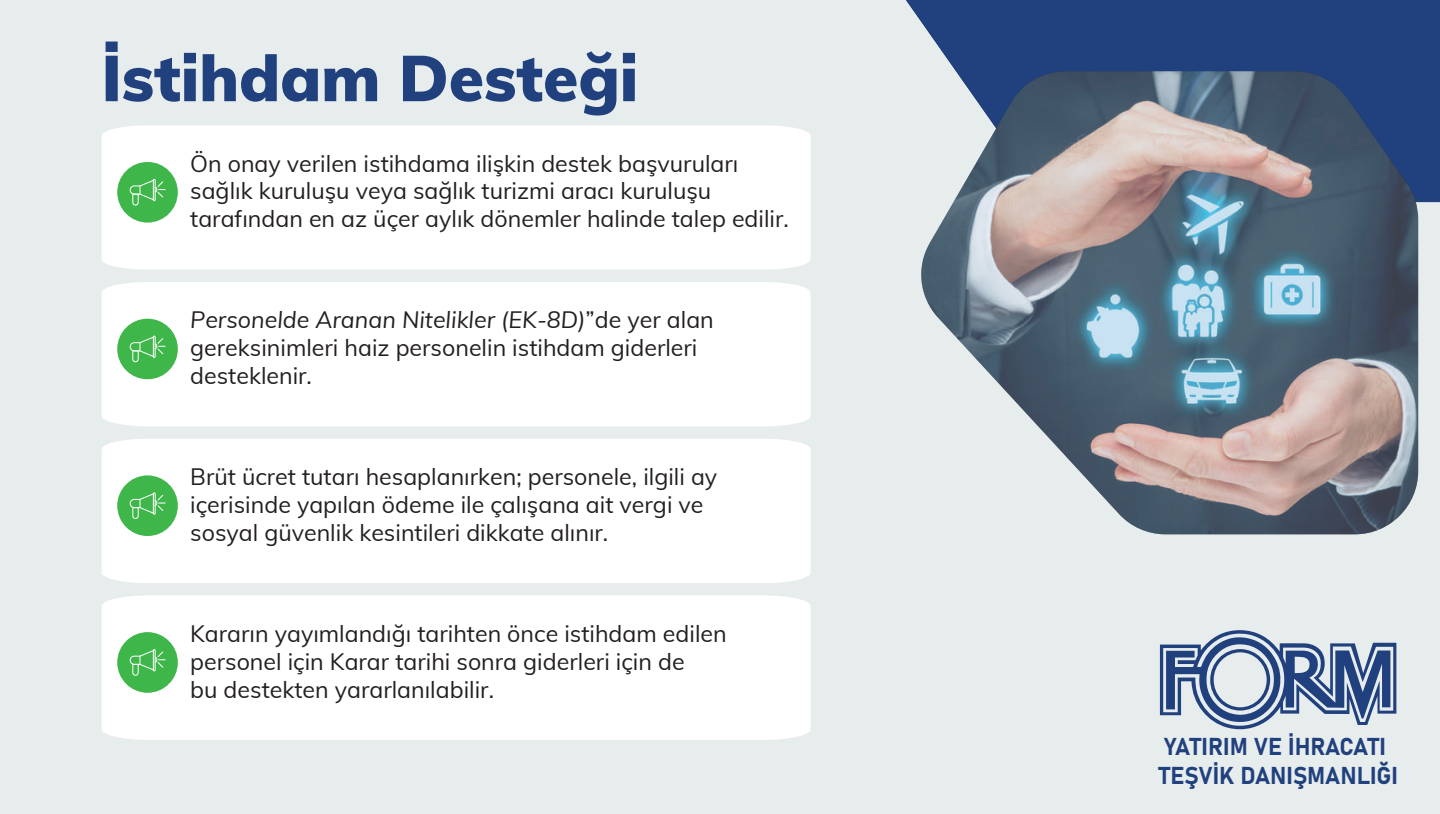
<style>
.page{position:relative;width:1440px;height:814px;background:#e7eded}
.page>*{position:absolute;margin:0;border:0;box-sizing:border-box;transform-origin:0 0}
.t1{font:900 63.8px "Muli";color:#20407e}
.t2{font:24.1px/28.9px "Bahnschrift";color:#20407e}
.t3{font:23.2px/27.8px "Muli";color:#231f20}
.s1{font-style:italic}
</style>
<div class="page">
<svg style="left:906px;top:0;width:534px;height:202px;background:#314f87"></svg>
<div style="left:102px;top:125px;width:709px;height:145px;background:#fff"></div>
<svg style="left:117px;top:162px;width:61px;height:60px;background:#74ca7c"></svg>
<hr style="left:153px;top:179px;width:3px;height:22px;background:#fff">
<svg style="left:130px;top:180px;width:35px;height:25px"></svg>
<div style="left:102px;top:282px;width:709px;height:144px;background:#fff"></div>
<svg style="left:117px;top:319px;width:61px;height:60px;background:#75ca7d"></svg>
<hr style="left:153px;top:335px;width:3px;height:23px;background:#fff">
<svg style="left:130px;top:336px;width:35px;height:26px"></svg>
<div style="left:102px;top:439px;width:709px;height:144px;background:#fff"></div>
<svg style="left:117px;top:475px;width:61px;height:61px;background:#78cb7f"></svg>
<hr style="left:153px;top:492px;width:3px;height:22px;background:#fff">
<svg style="left:130px;top:493px;width:35px;height:26px"></svg>
<div style="left:102px;top:595px;width:709px;height:145px;background:#fff"></div>
<svg style="left:117px;top:632px;width:61px;height:60px;background:#75ca7c"></svg>
<hr style="left:153px;top:649px;width:3px;height:22px;background:#fff">
<svg style="left:130px;top:650px;width:35px;height:25px"></svg>
<svg style="left:921px;top:71px;width:497px;height:463px"></svg>
<svg style="left:1160px;top:630px;width:236px;height:100px"></svg>
<h1 class="t1" style="left:102px;top:31px;width:538px">İstihdam Desteği</h1>
<p class="t3" style="left:190px;top:148px;width:600px">Ön onay verilen istihdama ilişkin destek başvuruları sağlık kuruluşu veya sağlık turizmi aracı kuruluşu tarafından en az üçer aylık dönemler halinde talep edilir.</p>
<p class="t3" style="left:190px;top:305px;width:525px"><span class="s1">Personelde Aranan Nitelikler (EK-8D)</span>”de yer alan gereksinimleri haiz personelin istihdam giderleri desteklenir.</p>
<p class="t3" style="left:190px;top:461px;width:529px">Brüt ücret tutarı hesaplanırken; personele, ilgili ay içerisinde yapılan ödeme ile çalışana ait vergi ve sosyal güvenlik kesintileri dikkate alınır.</p>
<p class="t3" style="left:190px;top:618px;width:538px">Kararın yayımlandığı tarihten önce istihdam edilen personel için Karar tarihi sonra giderleri için de<br>bu destekten yararlanılabilir.</p>
<p class="t2" style="left:1159px;top:730px;width:240px">YATIRIM VE İHRACATI<br>TEŞVİK DANIŞMANLIĞI</p>
</div>
